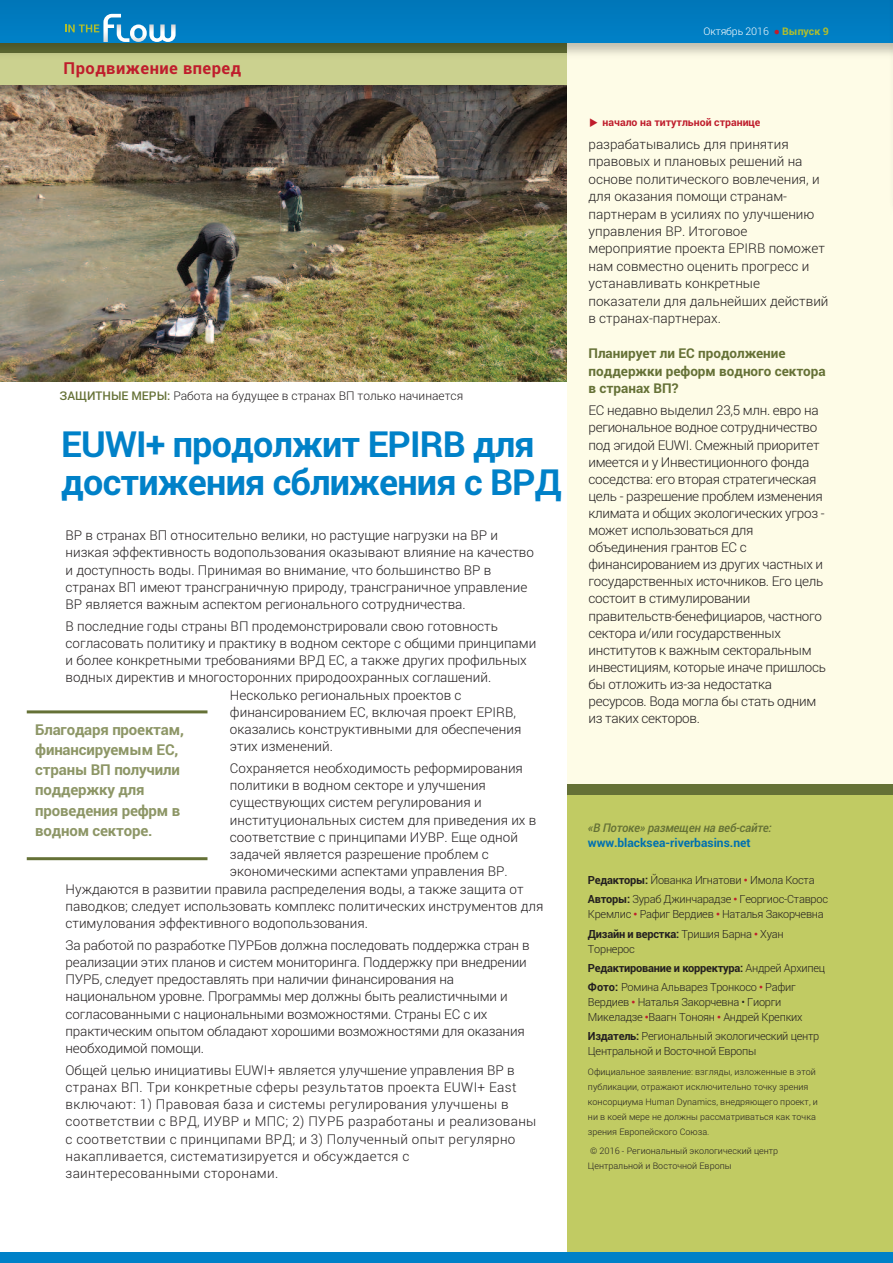
<style>
.page{position:relative;width:893px;height:1263px;background:#fff}
.page>*{position:absolute;margin:0;border:0;box-sizing:border-box;transform-origin:0 0}
.t1{font:700 36px/37.5px "Roboto";letter-spacing:-.025em;color:#0081c8}
.t2{font:700 16.5px "Roboto";letter-spacing:.03em;color:#bf1d2c}
.t3{font:700 15px/20.2px "Roboto";letter-spacing:-.01em;color:#8d9666}
.t4{font:300 13.5px/17.2px "Roboto";color:#231f20}
.t5{font:300 13.5px/17.1px "Roboto";letter-spacing:-.025em;color:#231f20}
.t6{font:300 13.5px/17.2px "Roboto";letter-spacing:.025em;color:#231f20}
.t7{font:700 13.5px/17.1px "Roboto";color:#657136}
.t8{font:300 12px "Roboto";color:#231f20}
.t9{font:italic 500 12px "Roboto";letter-spacing:-.02em;color:#657136}
.t10{font:700 12px "Roboto";color:#0070b0}
.t11{font:300 11.25px/19.2px "Roboto";letter-spacing:-.025em;color:#231f20}
.t12{font:700 10.5px "Roboto";color:#bf1d2c}
.t13{font:300 10.5px "Roboto";letter-spacing:-.01em;color:#fff}
.t14{font:300 9px/15px "Roboto";color:#231f20}
.s1{font-weight:500;color:#657136}
.s2{font-family:"Arial";font-weight:400;color:#bf1d2c}
.s3{font-weight:700;color:#b0be2d}
.s4{font-weight:700}
</style>
<div class="page">
<img style="left:0;top:104px;width:567px;height:278px">
<img style="left:0;top:85px;width:567px;height:19px">
<div style="left:0;top:53px;width:578px;height:32px;background:#cbd18f"></div>
<hr style="left:27px;top:710px;width:180px;height:3px;background:#657136">
<hr style="left:27px;top:857px;width:180px;height:3px;background:#657136">
<div style="left:567px;top:43px;width:326px;height:924px;background:#fefce7"></div>
<div style="left:567px;top:789px;width:326px;height:463px;background:#c1cb63"></div>
<img style="left:0;top:43px;width:887px;height:11px">
<div style="left:0;top:0;width:893px;height:43px;background:#007bbf"></div>
<svg style="left:65px;top:14px;width:111px;height:28px"></svg>
<div style="left:0;top:1252px;width:893px;height:11px;background:#0081c8"></div>
<div style="left:567px;top:784px;width:326px;height:11px;background:#657136"></div>
<p class="t2" style="left:64px;top:59px;width:179px">Продвижение вперед</p>
<p class="t8" style="left:59px;top:389px;width:405px"><span class="s1">ЗАЩИТНЫЕ МЕРЫ:</span> Работа на будущее в странах ВП только начинается</p>
<h1 class="t1" style="left:61px;top:426px;width:502px">EUWI+ продолжит EPIRB для достижения сближения с ВРД</h1>
<p class="t4" style="left:66px;top:527px;width:470px">BP в странах ВП относительно велики, но растущие нагрузки на BP и низкая эффективность водопользования оказывают влияние на качество и доступность воды. Принимая во внимание, что большинство BP в странах ВП имеют трансграничную природу, трансграничное управление BP является важным аспектом регионального сотрудничества.</p>
<p class="t4" style="left:66px;top:617px;width:434px">В последние годы страны ВП продемонстрировали свою готовность</p>
<p class="t4" style="left:66px;top:634px;width:472px">согласовать политику и практику в водном секторе с общими принципами</p>
<p class="t4" style="left:66px;top:652px;width:463px">и более конкретными требованиями ВРД ЕС, а также других профильных</p>
<p class="t4" style="left:66px;top:669px;width:427px">водных директив и многосторонних природоохранных соглашений.</p>
<p class="t4" style="left:230px;top:686px;width:233px">Несколько региональных проектов с</p>
<p class="t4" style="left:230px;top:703px;width:287px">финансированием ЕС, включая проект EPIRB,</p>
<p class="t4" style="left:230px;top:721px;width:293px">оказались конструктивными для обеспечения</p>
<p class="t4" style="left:230px;top:738px;width:104px">этих изменений.</p>
<p class="t4" style="left:230px;top:759px;width:294px">Сохраняется необходимость реформирования</p>
<p class="t4" style="left:230px;top:777px;width:257px">политики в водном секторе и улучшения</p>
<p class="t4" style="left:230px;top:794px;width:253px">cуществующих систем регулирования и</p>
<p class="t4" style="left:230px;top:811px;width:308px">институциональных систем для приведения их в</p>
<p class="t4" style="left:230px;top:828px;width:289px">соответствие с принципами ИУВР. Еще одной</p>
<p class="t4" style="left:230px;top:846px;width:260px">задачей является разрешение проблем с</p>
<p class="t4" style="left:230px;top:863px;width:279px">экономическими аспектами управления BP.</p>
<p class="t4" style="left:66px;top:880px;width:459px">Нуждаются в развитии правила распределения воды, а также защита от</p>
<p class="t4" style="left:66px;top:897px;width:479px">паводков; следует использовать комплекс политических инструментов для</p>
<p class="t4" style="left:66px;top:915px;width:304px">стимулования эффективного водопользования.</p>
<p class="t4" style="left:66px;top:936px;width:466px">За работой по разработке ПУРБов должна последовать поддержка стран в реализации этих планов и систем мониторинга. Поддержку при внедрении ПУРБ, следует предоставлять при наличии финансирования на национальном уровне. Программы мер должны быть реалистичными и согласованными с национальными возможностями. Страны ЕС с их практическим опытом обладают хорошими возможностями для оказания необходимой помощи.</p>
<p class="t6" style="left:66px;top:1061px;width:472px">Общей целью инициативы EUWI+ является улучшение управления BP в странах ВП. Три конкретные сферы результатов проекта EUWI+ East включают: 1) Правовая база и системы регулирования улучшены в соответствии с ВРД, ИУВР и МПС; 2) ПУРБ разработаны и реализованы с соответствии с принципами ВРД; и 3) Полученный опыт регулярно накапливается, систематизируется и обсуждается с заинтересованными сторонами.</p>
<p class="t3" style="left:35px;top:719px;width:150px">Благодаря проектам, финансируемым ЕС, страны ВП получили поддержку для проведения рефрм в водном секторе.</p>
<p class="t13" style="left:703px;top:25px;width:127px">Октябрь 2016 <span class="s2">●</span> <span class="s3">Выпуск 9</span></p>
<p class="t12" style="left:603px;top:116px;width:159px">начало на титутльной странице</p>
<p class="t4" style="left:588px;top:136px;width:242px">разрабатывались для принятия правовых и плановых решений на основе политического вовлечения, и для оказания помощи странам&shy;партнерам в усилиях по улучшению управления ВР. Итоговое мероприятие проекта EPIRB поможет нам совместно оценить прогресс и устанавливать конкретные показатели для дальнейших действий в странах-партнерах.</p>
<p class="t7" style="left:588px;top:345px;width:239px">Планирует ли ЕС продолжение поддержки реформ водного сектора в странах ВП?</p>
<p class="t5" style="left:588px;top:402px;width:239px">ЕС недавно выделил 23,5 млн. евро на региональное водное сотрудничество под эгидой EUWI. Смежный приоритет имеется и у Инвестиционного фонда соседства: его вторая стратегическая цель - разрешение проблем изменения климата и общих экологических угроз - может использоваться для объединения грантов ЕС с финансированием из других частных и государственных источников. Его цель состоит в стимулировании правительств-бенефициаров, частного сектора и/или государственных институтов к важным секторальным инвестициям, которые иначе пришлось бы отложить из-за недостатка ресурсов. Вода могла бы стать одним из таких секторов.</p>
<p class="t9" style="left:588px;top:821px;width:185px">«В Потоке» размещен на веб-сайте:</p>
<p class="t10" style="left:588px;top:836px;width:164px">www.blacksea-riverbasins.net</p>
<p class="t11" style="left:588px;top:870px;width:242px"><span class="s4">Редакторы:</span> Йованка Игнатови <span class="s2">•</span> Имола Коста<br><span class="s4">Авторы:</span> Зураб Джинчарадзе <span class="s2">•</span> Георгиос-Ставрос</p>
<p class="t11" style="left:588px;top:905px;width:237px">Кремлис <span class="s2">•</span> Рафиг Вердиев <span class="s2">•</span> Наталья Закорчевна<br><span class="s4">Дизайн и верстка:</span> Тришия Барна <span class="s2">•</span> Хуан</p>
<p class="t11" style="left:588px;top:939px;width:239px">Торнерос<br><span class="s4">Редактирование и корректура:</span> Андрей Архипец<br><span class="s4">Фото:</span> Ромина Альварез Тронкосо <span class="s2">•</span> Рафиг</p>
<p class="t11" style="left:588px;top:995px;width:216px;line-height:15px">Вердиев <span class="s2">•</span> Наталья Закорчевна • Гиорги<br>Микеладзе <span class="s2">•</span>Ваагн Тоноян <span class="s2">•</span> Андрей Крепких</p>
<p class="t11" style="left:588px;top:1029px;width:233px;line-height:15px"><span class="s4">Издатель:</span> Региональный экологический центр<br>Центральной и Восточной Европы</p>
<p class="t14" style="left:588px;top:1064px;width:231px">Официальное заявление: взгляды, изложенные в этой публикации, отражают исключительно точку зрения консорциума Human Dynamics, внедряющего проект, и ни в коей мере не должны рассматриваться как точка зрения Европейского Союза.</p>
<p class="t14" style="left:588px;top:1143px;width:192px">© 2016 - Региональный экологический центр<br>Центральной и Восточной Европы</p>
</div>
